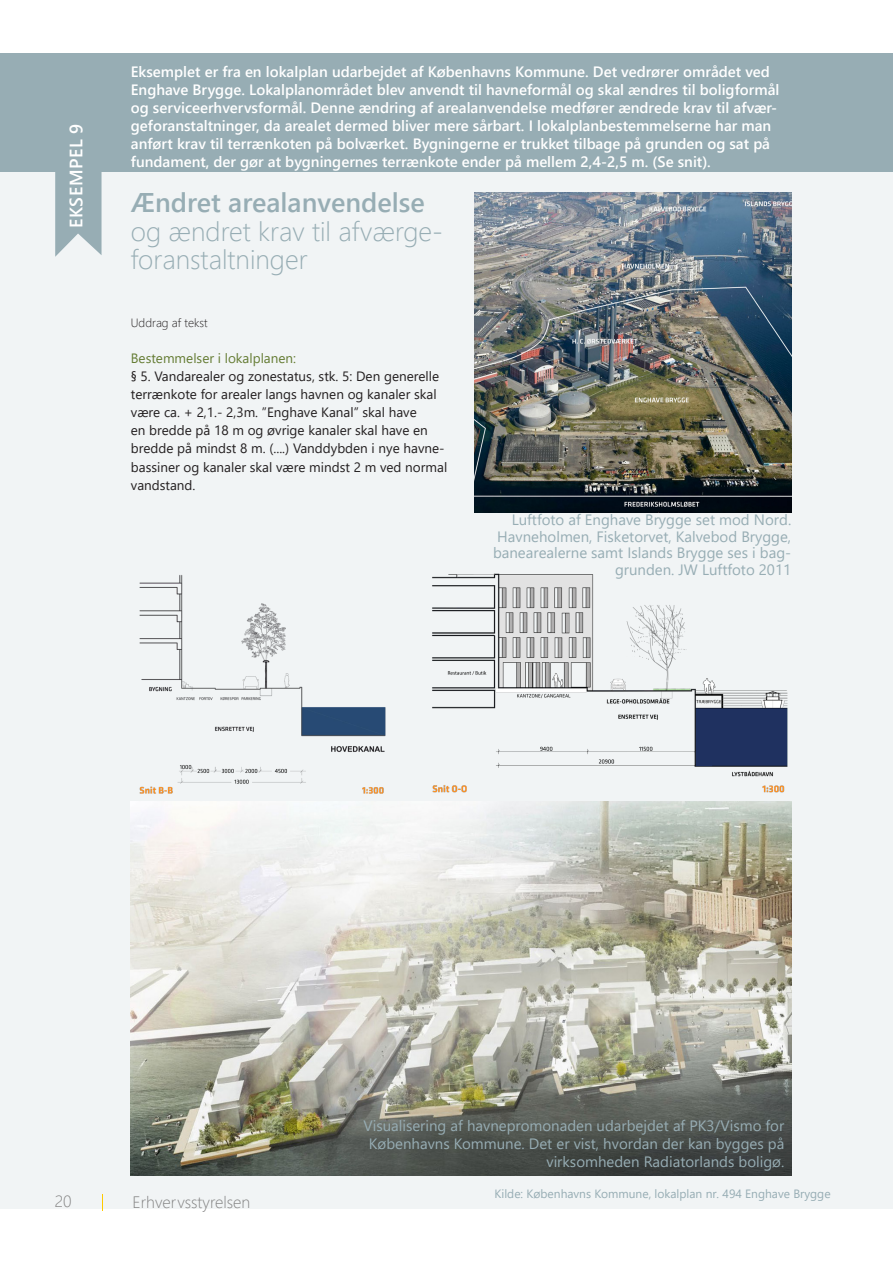
<style>
.page{position:relative;width:893px;height:1263px;background:#fff}
.page>*{position:absolute;margin:0;border:0;box-sizing:border-box;transform-origin:0 0}
.t1{font:300 27px/28.5px "Segoe UI";color:#97adb4}
.t2{font:600 18px "Segoe UI";letter-spacing:.035em;color:#fff}
.t3{font:300 16.5px "Segoe UI";color:#828282}
.t4{font:600 15px/18px "Segoe UI";color:#fff}
.t5{font:15px/16.5px "Segoe UI";color:#97adb4;text-align:right}
.t6{font:13.5px/18px "Segoe UI";color:#231f20}
.t7{font:13.5px "Segoe UI";color:#657c34}
.t8{font:12px "Segoe UI";color:#97adb4}
.t9{font:300 12px "Segoe UI";color:#231f20}
.s1{font-weight:600}
</style>
<div class="page">
<div style="left:0;top:171px;width:893px;height:1038px;background:#f1f4f5"></div>
<div style="left:0;top:54px;width:893px;height:118px;background:#97adb4"></div>
<svg style="left:55px;top:172px;width:47px;height:85px;background:#a5b8be"></svg>
<img style="left:475px;top:193px;width:316px;height:319px">
<img style="left:131px;top:801px;width:660px;height:374px">
<img style="left:139px;top:575px;width:247px;height:219px">
<img style="left:432px;top:573px;width:356px;height:220px">
<svg style="left:102px;top:1194px;width:1px;height:17px"></svg>
<p class="t2" style="left:59px;top:228px;width:106px;rotate:-90deg">EKSEMPEL 9</p>
<p class="t4" style="left:131px;top:61px;width:650px">Eksemplet er fra en lokalplan udarbejdet af Københavns Kommune. Det vedrører området ved Enghave Brygge. Lokalplanområdet blev anvendt til havneformål og skal ændres til boligformål og serviceerhvervsformål. Denne ændring af arealanvendelse medfører ændrede krav til afvær&shy;geforanstaltninger, da arealet dermed bliver mere sårbart. I lokalplanbestemmelserne har man anført krav til terrænkoten på bolværket. Bygningerne er trukket tilbage på grunden og sat på fundament, der gør at bygningernes terrænkote ender på mellem 2,4-2,5 m. (Se snit).</p>
<p class="t1" style="left:131px;top:186px;width:313px"><span class="s1">Ændret arealanvendelse </span>og ændret krav til afværge&shy;foranstaltninger</p>
<p class="t9" style="left:131px;top:312px;width:78px">Uddrag af tekst</p>
<p class="t7" style="left:131px;top:346px;width:167px">Bestemmelser i lokalplanen:</p>
<p class="t6" style="left:131px;top:366px;width:318px">§ 5. Vandarealer og zonestatus, stk. 5: Den generelle terrænkote for arealer langs havnen og kanaler skal være ca. + 2,1.- 2,3m. ”Enghave Kanal” skal have<br>en bredde på 18 m og øvrige kanaler skal have en bredde på mindst 8 m. (....) Vanddybden i nye havne&shy;bassiner og kanaler skal være mindst 2 m ved normal vandstand.</p>
<p class="t5" style="left:493px;top:510px;width:300px">Luftfoto af Enghave Brygge set mod Nord.<br>Havneholmen, Fisketorvet, Kalvebod Brygge, banearealerne samt Islands Brygge ses i bag&shy;grunden. JW Luftfoto 2011</p>
<p class="t5" style="left:363px;top:1116px;width:422px">Visualisering af havnepromonaden udarbejdet af PK3/Vismo for</p>
<p class="t5" style="left:369px;top:1134px;width:417px">Københavns Kommune. Det er vist, hvordan der kan bygges på</p>
<p class="t5" style="left:546px;top:1152px;width:239px">virksomheden Radiatorlands boligø.</p>
<p class="t3" style="left:55px;top:1186px;width:18px">20</p>
<p class="t3" style="left:133px;top:1186px;width:119px">Erhvervsstyrelsen</p>
<p class="t8" style="left:494px;top:1182px;width:338px">Kilde: Københavns Kommune, lokalplan nr. 494 Enghave Brygge</p>
</div>
